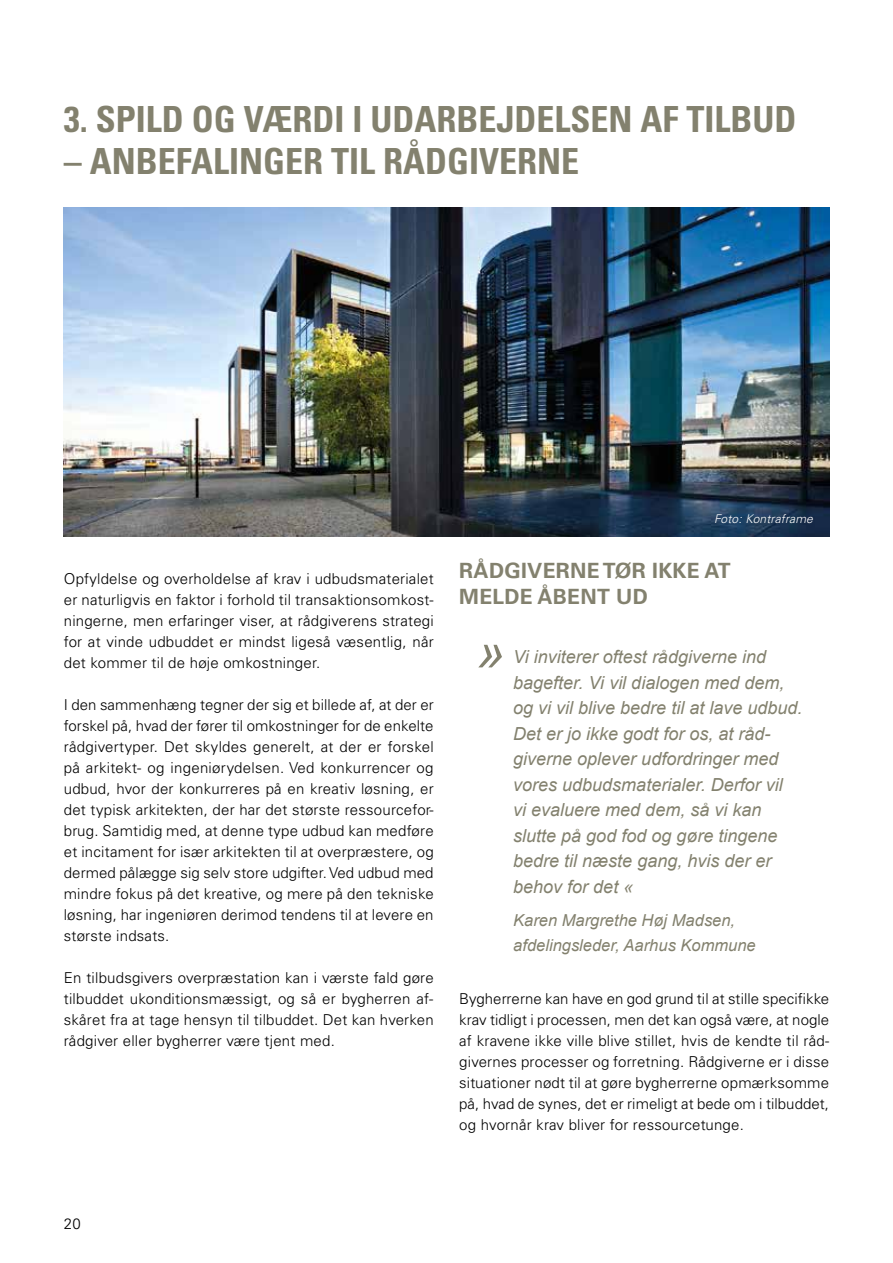
<style>
.page{position:relative;width:893px;height:1263px;background:#fff}
.page>*{position:absolute;margin:0;border:0;box-sizing:border-box;transform-origin:0 0}
.t1{font:italic 51px "Arial";color:#83816e}
.t2{font:700 condensed 36px "Univers LT Std";color:#83816e}
.t3{font:700 21px/25.5px "Univers LT Std";letter-spacing:.015em;color:#83816e}
.t4{font:italic 18px/25.5px "Arial";color:#83816e}
.t5{font:italic 16.5px/25.5px "Arial";color:#83816e}
.t6{font:300 15px/21px "Univers LT Std";letter-spacing:.015em;color:#000;text-align:justify}
.t7{font:italic 300 12px "Univers";letter-spacing:.015em;color:#fff}
</style>
<div class="page">
<img style="left:64px;top:208px;width:765px;height:329px">
<h2 class="t2" style="left:64px;top:97px;width:734px">3. SPILD OG VÆRDI I UDARBEJDELSEN AF TILBUD</h2>
<h2 class="t2" style="left:64px;top:139px;width:517px">– ANBEFALINGER TIL RÅDGIVERNE</h2>
<p class="t6" style="left:64px;top:568px;width:371px">Opfyldelse og overholdelse af krav i udbudsmaterialet er naturligvis en faktor i forhold til transaktionsomkost&shy;ningerne, men erfaringer viser, at rådgiverens strategi for at vinde udbuddet er mindst ligeså væsentlig, når det kommer til de høje omkostninger.</p>
<p class="t6" style="left:64px;top:694px;width:372px">I den sammenhæng tegner der sig et billede af, at der er forskel på, hvad der fører til omkostninger for de enkelte rådgivertyper. Det skyldes generelt, at der er forskel på arkitekt- og ingeniørydelsen. Ved konkurrencer og udbud, hvor der konkurreres på en kreativ løsning, er det typisk arkitekten, der har det største ressourcefor&shy;brug. Samtidig med, at denne type udbud kan medføre et incitament for især arkitekten til at overpræstere, og dermed pålægge sig selv store udgifter. Ved udbud med mindre fokus på det kreative, og mere på den tekniske løsning, har ingeniøren derimod tendens til at levere en største indsats.</p>
<p class="t6" style="left:64px;top:967px;width:372px">En tilbudsgivers overpræstation kan i værste fald gøre tilbuddet ukonditionsmæssigt, og så er bygherren af&shy;skåret fra at tage hensyn til tilbuddet. Det kan hverken rådgiver eller bygherrer være tjent med.</p>
<p class="t7" style="left:714px;top:512px;width:100px">Foto: Kontraframe</p>
<h3 class="t3" style="left:459px;top:558px;width:273px">RÅDGIVERNE TØR IKKE AT<br>MELDE ÅBENT UD</h3>
<h1 class="t1" style="left:476px;top:618px;width:30px">»</h1>
<p class="t4" style="left:513px;top:644px;width:291px">Vi inviterer oftest rådgiverne ind bagefter. Vi vil dialogen med dem, og vi vil blive bedre til at lave udbud.<br>Det er jo ikke godt for os, at råd&shy;giverne oplever udfordringer med vores udbudsmaterialer. Derfor vil<br>vi evaluere med dem, så vi kan slutte på god fod og gøre tingene bedre til næste gang, hvis der er behov for det «</p>
<p class="t5" style="left:513px;top:907px;width:244px">Karen Margrethe Høj Madsen, afdelingsleder, Aarhus Kommune</p>
<p class="t6" style="left:459px;top:988px;width:372px">Bygherrerne kan have en god grund til at stille specifikke krav tidligt i processen, men det kan også være, at nogle af kravene ikke ville blive stillet, hvis de kendte til råd&shy;givernes processer og forretning. Rådgiverne er i disse situationer nødt til at gøre bygherrerne opmærksomme på, hvad de synes, det er rimeligt at bede om i tilbuddet, og hvornår krav bliver for ressourcetunge.</p>
<p class="t6" style="left:64px;top:1213px;width:18px">20</p>
</div>
